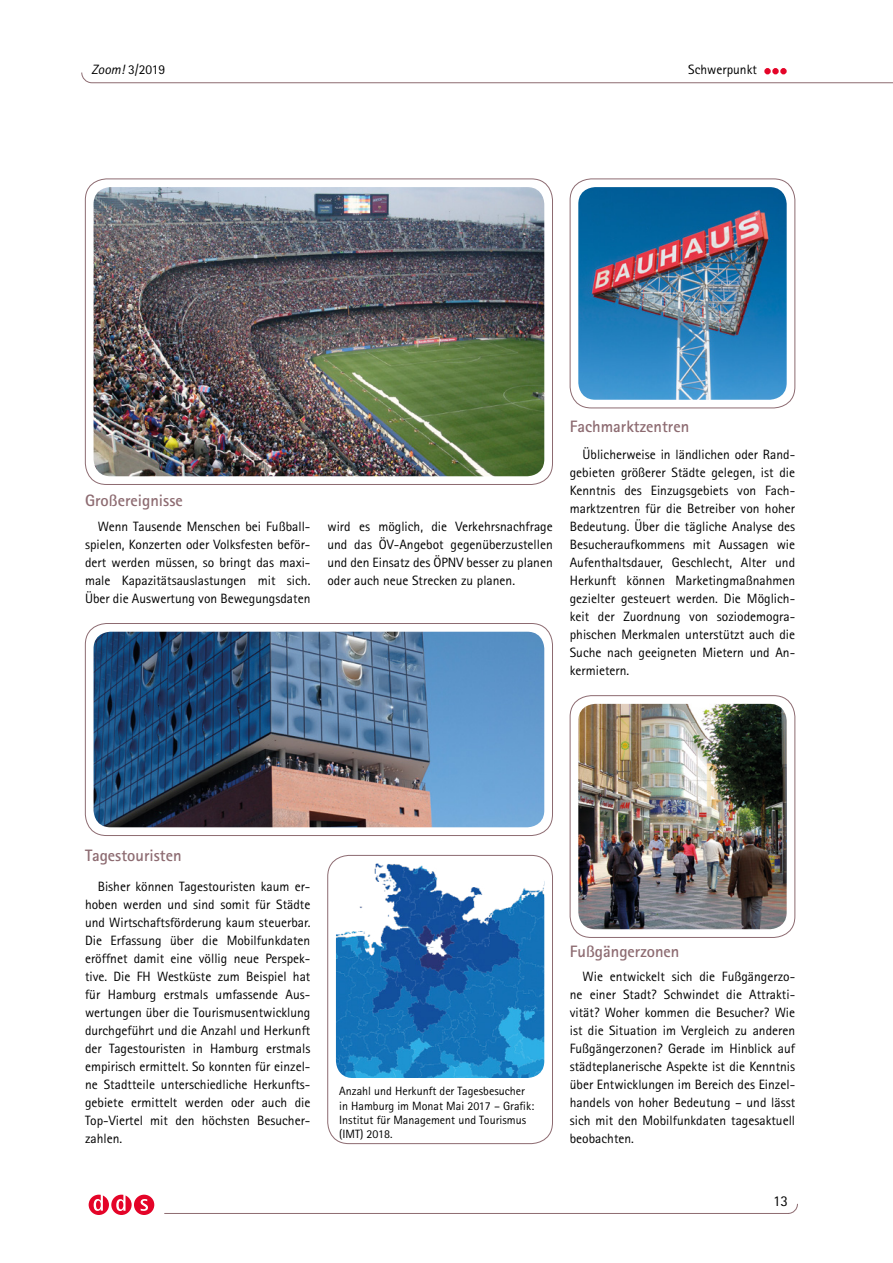
<style>
.page{position:relative;width:893px;height:1263px;background:#fff}
.page>*{position:absolute;margin:0;border:0;box-sizing:border-box;transform-origin:0 0}
.t1{font:700 16.5px "Rotis Sans Serif";color:#8d6b71}
.t2{font:15px "Rotis Sans Serif";color:#000}
.t3{font:13.5px/18px "Rotis Sans Serif";color:#000;text-align:justify}
.t4{font:12px/14.4px "Rotis Sans Serif";color:#000}
.s1{font-style:italic}
</style>
<div class="page">
<svg style="left:164px;top:1203px;width:634px;height:11px"></svg>
<svg style="left:89px;top:1195px;width:65px;height:20px"></svg>
<div style="left:780px;top:68px;width:7px;height:6px;border:2px solid #e40428;border-radius:50%"></div>
<div style="left:772px;top:68px;width:7px;height:6px;border:2px solid #e40428;border-radius:50%"></div>
<svg style="left:81px;top:69px;width:812px;height:15px"></svg>
<div style="left:764px;top:68px;width:7px;height:6px;border:2px solid #e40428;border-radius:50%"></div>
<div style="left:85px;top:623px;width:468px;height:213px;border:1px solid #8d6b71;border-radius:21px"></div>
<img style="left:94px;top:632px;width:450px;height:195px">
<img style="left:94px;top:187px;width:450px;height:289px">
<div style="left:327px;top:855px;width:226px;height:289px;border:1px solid #8d6b71;border-radius:21px"></div>
<img style="left:336px;top:864px;width:208px;height:214px">
<div style="left:570px;top:179px;width:225px;height:229px;border:1px solid #8d6b71;border-radius:21px"></div>
<div style="left:570px;top:695px;width:225px;height:243px;border:1px solid #8d6b71;border-radius:21px"></div>
<img style="left:578px;top:187px;width:209px;height:213px">
<img style="left:578px;top:704px;width:209px;height:225px">
<p class="t3" style="left:91px;top:60px;width:75px"><span class="s1">Zoom!</span> 3/2019</p>
<p class="t3" style="left:688px;top:60px;width:70px">Schwerpunkt</p>
<p class="t1" style="left:85px;top:490px;width:99px">Großereignisse</p>
<p class="t3" style="left:85px;top:517px;width:227px;text-indent:13px">Wenn Tausende Menschen bei Fußball&shy;spielen, Konzerten oder Volksfesten beför&shy;dert werden müssen, so bringt das maxi&shy;male Kapazitätsauslastungen mit sich.<br>Über die Auswertung von Bewegungsdaten</p>
<p class="t3" style="left:327px;top:517px;width:227px">wird es möglich, die Verkehrsnachfrage und das ÖV-Angebot gegenüberzustellen und den Einsatz des ÖPNV besser zu planen oder auch neue Strecken zu planen.</p>
<p class="t1" style="left:570px;top:416px;width:121px">Fachmarktzentren</p>
<p class="t3" style="left:570px;top:445px;width:227px;text-indent:13px">Üblicherweise in ländlichen oder Rand&shy;gebieten größerer Städte gelegen, ist die Kenntnis des Einzugsgebiets von Fach&shy;marktzentren für die Betreiber von hoher Bedeutung. Über die tägliche Analyse des Besucheraufkommens mit Aussagen wie Aufenthaltsdauer, Geschlecht, Alter und Herkunft können Marketingmaßnahmen gezielter gesteuert werden. Die Möglich&shy;keit der Zuordnung von soziodemogra&shy;phischen Merkmalen unterstützt auch die Suche nach geeigneten Mietern und An&shy;kermietern.</p>
<p class="t1" style="left:85px;top:844px;width:98px">Tagestouristen</p>
<p class="t3" style="left:85px;top:877px;width:227px;text-indent:13px">Bisher können Tagestouristen kaum er&shy;hoben werden und sind somit für Städte und Wirtschaftsförderung kaum steuerbar.<br>Die Erfassung über die Mobilfunkdaten eröffnet damit eine völlig neue Perspek&shy;tive. Die FH Westküste zum Beispiel hat für Hamburg erstmals umfassende Aus&shy;wertungen über die Tourismusentwicklung durchgeführt und die Anzahl und Herkunft der Tagestouristen in Hamburg erstmals empirisch ermittelt. So konnten für einzel&shy;ne Stadtteile unterschiedliche Herkunfts&shy;gebiete ermittelt werden oder auch die Top-Viertel mit den höchsten Besucher&shy;zahlen.</p>
<p class="t4" style="left:339px;top:1084px;width:197px">Anzahl und Herkunft der Tagesbesucher in Hamburg im Monat Mai 2017 – Grafik:<br>Institut für Management und Tourismus (IMT) 2018.</p>
<p class="t1" style="left:570px;top:941px;width:111px">Fußgängerzonen</p>
<p class="t3" style="left:570px;top:967px;width:227px;text-indent:13px">Wie entwickelt sich die Fußgängerzo&shy;ne einer Stadt? Schwindet die Attrakti&shy;vität? Woher kommen die Besucher? Wie ist die Situation im Vergleich zu anderen Fußgängerzonen? Gerade im Hinblick auf städteplanerische Aspekte ist die Kenntnis über Entwicklungen im Bereich des Einzel&shy;handels von hoher Bedeutung – und lässt sich mit den Mobilfunkdaten tagesaktuell beobachten.</p>
<p class="t2" style="left:773px;top:1192px;width:16px">13</p>
</div>
